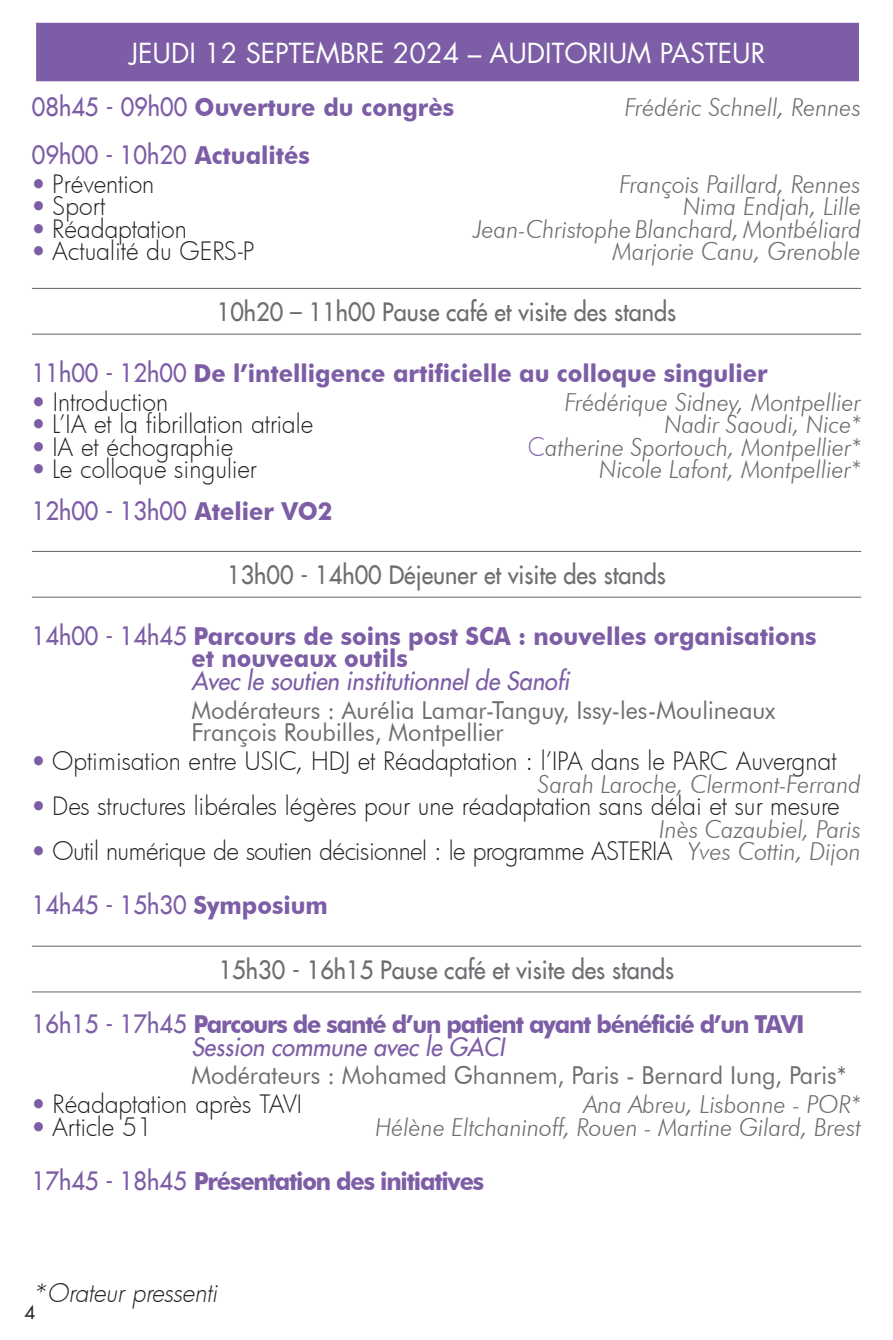
<style>
.page{position:relative;width:893px;height:1340px;background:#fff}
.page>*{position:absolute;margin:0;border:0;box-sizing:border-box;transform-origin:0 0}
.t1{font:27px "Futura LT";color:#fff}
.t2{font:italic 300 24.75px/54.4px "Futura BT";color:#6c6e72;scale:.95 1}
.t3{font:300 24.75px "Futura";letter-spacing:-.005em;color:#231f20}
.t4{font:700 24.75px/22.5px "Futura BT";color:#7c5da6;scale:.95 1}
.t5{font:24.75px/22.5px "Futura BT";color:#6c6e72;scale:.95 1}
.t6{font:24.75px "Futura LT";color:#6c6e72;scale:.95 1}
.t7{font:24.75px "Futura LT";color:#7c5da6;scale:.95 1}
.t8{font:italic 24.75px "Futura LT";color:#7c5da6;scale:.95 1}
.t9{font:700 24.75px "Futura BT";letter-spacing:-.05em;color:#7c5da6;scale:.95 1}
.t10{font:italic 300 24.75px "Futura";color:#231f20}
.t11{font:18px "Futura LT";color:#231f20}
.s1{font-family:"Futura LT";font-weight:400}
.s2{font-family:"Futura BT";font-weight:700}
.s3{font-family:"Futura LT";font-weight:400;color:#7c5da6}
.s4{font-family:"Futura";font-style:normal;color:#7c5da6}
.s5{font-family:"Futura BT";font-style:italic;color:#6c6e72}
.s6{font-family:"Futura LT";font-weight:400;font-style:normal;color:#7c5da6}
.s7{font-weight:700;font-style:normal;color:#7c5da6}
</style>
<div class="page">
<div style="left:36px;top:23px;width:823px;height:58px;background:#7c5da6"></div>
<hr style="left:32px;top:288px;width:829px;height:1px;background:#6c6e72">
<hr style="left:32px;top:333px;width:829px;height:2px;background:#6c6e72">
<hr style="left:32px;top:551px;width:829px;height:1px;background:#6c6e72">
<hr style="left:32px;top:596px;width:829px;height:1px;background:#6c6e72">
<hr style="left:32px;top:945px;width:829px;height:1px;background:#6c6e72">
<hr style="left:32px;top:991px;width:829px;height:1px;background:#6c6e72">
<p class="t1" style="left:130px;top:36px;width:637px">JEUDI 12 SEPTEMBRE 2024 – AUDITORIUM PASTEUR</p>
<p class="t4" style="left:32px;top:95px;width:446px"><span class="s1">08h45 - 09h00</span> Ouverture du congrès</p>
<p class="t2" style="left:625px;top:79px;width:250px">Frédéric Schnell, Rennes</p>
<p class="t7" style="left:32px;top:138px;width:294px">09h00 - 10h20 <span class="s2">Actualités</span></p>
<p class="t3" style="left:32px;top:167px;width:124px"><span class="s3">•</span> Prévention</p>
<p class="t2" style="left:619px;top:156px;width:255px">François Paillard, Rennes</p>
<p class="t3" style="left:32px;top:189px;width:75px"><span class="s3">•</span> Sport</p>
<p class="t2" style="left:683px;top:179px;width:189px">Nima Endjah, Lille</p>
<p class="t3" style="left:32px;top:212px;width:157px"><span class="s3">•</span> Réadaptation</p>
<p class="t2" style="left:473px;top:201px;width:410px">Jean-Christophe Blanchard, Montbéliard</p>
<p class="t3" style="left:32px;top:234px;width:224px"><span class="s3">•</span> Actualité du GERS-P</p>
<p class="t2" style="left:612px;top:224px;width:263px">Marjorie Canu, Grenoble</p>
<p class="t6" style="left:217px;top:295px;width:485px">10h20 – 11h00 Pause café et visite des stands</p>
<p class="t4" style="left:32px;top:361px;width:776px"><span class="s1">11h00 - 12h00</span> De l’intelligence artificielle au colloque singulier</p>
<p class="t3" style="left:32px;top:385px;width:138px"><span class="s3">•</span> Introduction</p>
<p class="t2" style="left:565px;top:374px;width:313px">Frédérique Sidney, Montpellier</p>
<p class="t3" style="left:32px;top:407px;width:283px"><span class="s3">•</span> L’IA et la fibrillation atriale</p>
<p class="t2" style="left:664px;top:397px;width:209px">Nadir Saoudi, Nice*</p>
<p class="t3" style="left:32px;top:430px;width:203px"><span class="s3">•</span> IA et échographie</p>
<p class="t2" style="left:528px;top:419px;width:353px"><span class="s4">C</span>atherine Sportouch, Montpellier*</p>
<p class="t3" style="left:32px;top:452px;width:226px"><span class="s3">•</span> Le colloque singulier</p>
<p class="t2" style="left:599px;top:442px;width:277px">Nicole Lafont, Montpellier*</p>
<p class="t7" style="left:32px;top:494px;width:318px">12h00 - 13h00 <span class="s2">Atelier VO2</span></p>
<p class="t6" style="left:227px;top:558px;width:463px">13h00 - 14h00 Déjeuner et visite des stands</p>
<p class="t4" style="left:191px;top:624px;width:660px;text-indent:-159px"><span class="s1">14h00 - 14h45</span> Parcours de soins post SCA : nouvelles organisations et nouveaux outils</p>
<p class="t8" style="left:191px;top:665px;width:399px">Avec le soutien institutionnel de Sanofi</p>
<p class="t5" style="left:191px;top:698px;width:616px">Modérateurs : Aurélia Lamar-Tanguy, Issy-les-Moulineaux<br>François Roubilles, Montpellier</p>
<p class="t3" style="left:32px;top:744px;width:806px"><span class="s3">•</span> Optimisation entre USIC, HDJ et Réadaptation : l’IPA dans le PARC Auvergnat</p>
<p class="t2" style="left:538px;top:756px;width:342px">Sarah Laroche, Clermont-Ferrand</p>
<p class="t3" style="left:32px;top:789px;width:809px"><span class="s3">•</span> Des structures libérales légères pour une réadaptation sans délai et sur mesure</p>
<p class="t2" style="left:659px;top:801px;width:214px">Inès Cazaubiel, Paris</p>
<p class="t3" style="left:32px;top:834px;width:831px"><span class="s3">•</span> Outil numérique de soutien décisionnel : le programme ASTERIA <span class="s5">Yves Cottin, Dijon</span></p>
<p class="t7" style="left:32px;top:889px;width:313px">14h45 - 15h30 <span class="s2">Symposium</span></p>
<p class="t6" style="left:219px;top:953px;width:481px">15h30 - 16h15 Pause café et visite des stands</p>
<p class="t9" style="left:32px;top:1009px;width:815px"><span class="s1">16h15 - 17h45</span> Parcours de santé d’un patient ayant bénéficié d’un TAVI</p>
<p class="t8" style="left:191px;top:1030px;width:331px">Session commune avec le GACI</p>
<p class="t5" style="left:191px;top:1064px;width:691px">Modérateurs : Mohamed Ghannem, Paris - Bernard Iung, Paris*</p>
<p class="t3" style="left:32px;top:1087px;width:272px"><span class="s3">•</span> Réadaptation après TAVI</p>
<p class="t2" style="left:584px;top:1077px;width:293px">Ana Abreu, Lisbonne - POR*</p>
<p class="t3" style="left:32px;top:1110px;width:122px"><span class="s3">•</span> Article 51</p>
<p class="t2" style="left:32px;top:1099px;width:874px;text-indent:343px">Hélène Eltchaninoff, Rouen - Martine Gilard, Brest<br><span class="s6">17h45 - 18h45</span> <span class="s7">Présentation des initiatives</span></p>
<p class="t10" style="left:32px;top:1276px;width:192px">*Orateur pressenti</p>
<p class="t11" style="left:24px;top:1301px;width:13px">4</p>
</div>
